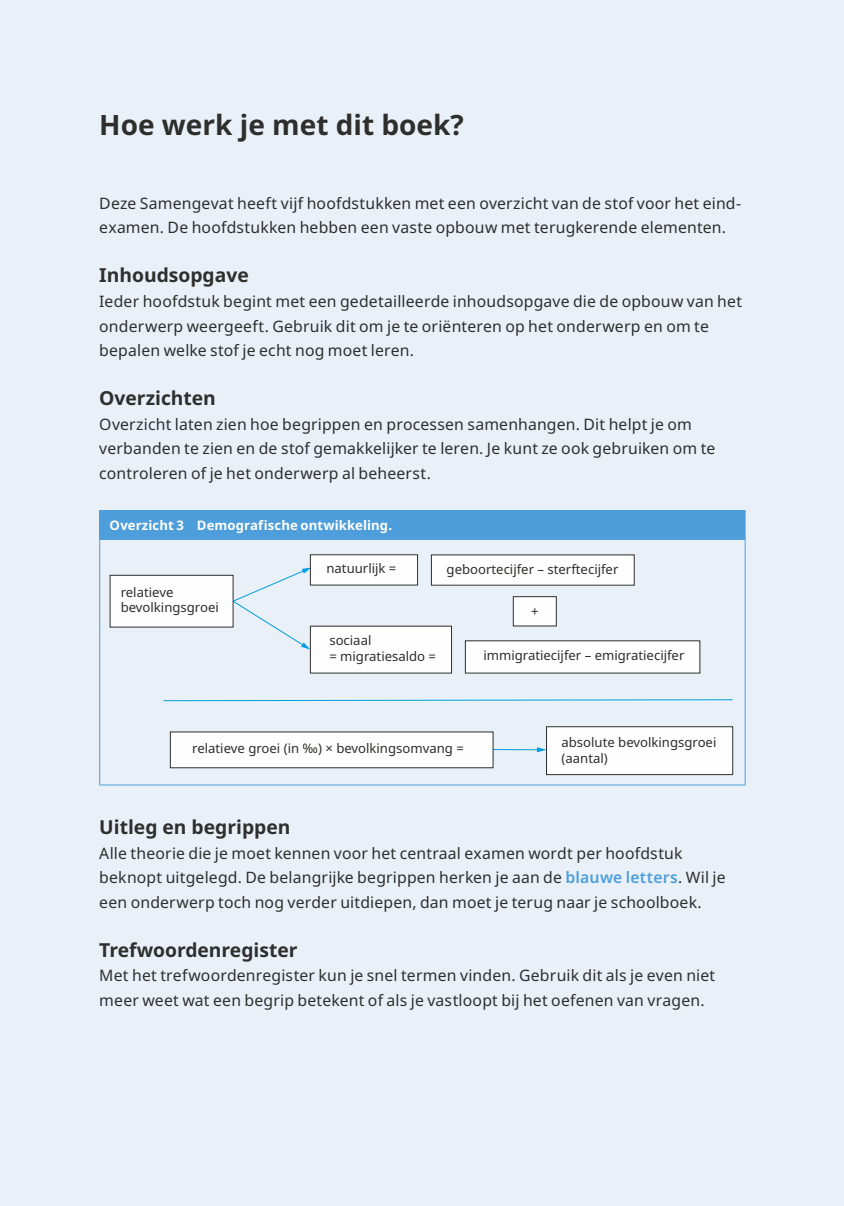
<style>
.page{position:relative;width:844px;height:1206px;background:#fff}
.page>*{position:absolute;margin:0;border:0;box-sizing:border-box;transform-origin:0 0}
.t1{font:700 28px "Noto Sans";color:#2e2e2d}
.t2{font:700 19.25px "Noto Sans";color:#2e2e2d}
.t3{font:15.75px/24.5px "Noto Sans";letter-spacing:.01em;color:#2e2e2d}
.t4{font:13.12px/15.8px "Noto Sans";color:#2e2e2d}
.t5{font:700 13.12px "Noto Sans";letter-spacing:.005em;color:#fefefe}
.s1{font-weight:600;color:#4d9eda}
</style>
<div class="page">
<div style="left:0;top:0;width:843px;height:1205px;background:#e9f0f8"></div>
<div style="left:100px;top:510px;width:645px;height:29px;background:#4d9eda"></div>
<hr style="left:99px;top:510px;width:646px;height:1px;background:#4d9eda">
<svg style="left:99px;top:511px;width:1px;height:28px"></svg>
<hr style="left:99px;top:539px;width:646px;height:1px;background:#4d9eda">
<hr style="left:99px;top:540px;width:1px;height:244px;background:#4d9eda">
<hr style="left:744px;top:540px;width:1px;height:244px;background:#4d9eda">
<hr style="left:99px;top:784px;width:646px;height:1px;background:#4d9eda">
<svg style="left:232px;top:567px;width:79px;height:82px"></svg>
<svg style="left:163px;top:699px;width:570px;height:53px"></svg>
<div style="left:110px;top:575px;width:123px;height:52px;background:#fefefe;border:1px solid #2e2e2d"></div>
<div style="left:546px;top:726px;width:186px;height:48px;background:#fefefe"></div>
<div style="left:546px;top:726px;width:187px;height:49px;border:1px solid #2e2e2d"></div>
<div style="left:170px;top:731px;width:323px;height:37px;background:#fefefe;border:1px solid #2e2e2d"></div>
<div style="left:310px;top:625px;width:142px;height:48px;background:#fefefe"></div>
<div style="left:431px;top:555px;width:203px;height:30px;background:#fefefe"></div>
<div style="left:465px;top:640px;width:235px;height:33px;background:#fefefe"></div>
<div style="left:512px;top:596px;width:44px;height:30px;background:#fefefe;border:1px solid #2e2e2d"></div>
<div style="left:310px;top:555px;width:107px;height:30px;background:#fefefe"></div>
<div style="left:310px;top:554px;width:108px;height:31px;border:1px solid #2e2e2d"></div>
<h1 class="t1" style="left:99px;top:105px;width:366px">Hoe werk je met dit boek?</h1>
<p class="t3" style="left:99px;top:191px;width:642px">Deze Samengevat heeft vijf hoofdstukken met een overzicht van de stof voor het eind&shy;examen. De hoofdstukken hebben een vaste opbouw met terugkerende elementen.</p>
<p class="t2" style="left:99px;top:262px;width:151px">Inhoudsopgave</p>
<p class="t3" style="left:99px;top:289px;width:644px">Ieder hoofdstuk begint met een gedetailleerde inhoudsopgave die de opbouw van het onderwerp weergeeft. Gebruik dit om je te oriënteren op het onderwerp en om te bepalen welke stof je echt nog moet leren.</p>
<p class="t2" style="left:99px;top:384px;width:118px">Overzichten</p>
<p class="t3" style="left:99px;top:412px;width:617px">Overzicht laten zien hoe begrippen en processen samenhangen. Dit helpt je om verbanden te zien en de stof gemakkelijker te leren. Je kunt ze ook gebruiken om te controleren of je het onderwerp al beheerst.</p>
<p class="t5" style="left:110px;top:515px;width:284px">Overzicht 3 Demografische ontwikkeling.</p>
<p class="t4" style="left:121px;top:585px;width:100px">relatieve bevolkingsgroei</p>
<p class="t4" style="left:326px;top:562px;width:71px">natuurlijk =</p>
<p class="t4" style="left:446px;top:562px;width:173px">geboortecijfer – sterftecijfer</p>
<p class="t4" style="left:329px;top:634px;width:108px">sociaal<br>= migratiesaldo =</p>
<p class="t4" style="left:531px;top:604px;width:9px">+</p>
<p class="t4" style="left:483px;top:649px;width:202px">immigratiecijfer – emigratiecijfer</p>
<p class="t4" style="left:192px;top:742px;width:273px">relatieve groei (in ‰) × bevolkingsomvang =</p>
<p class="t4" style="left:561px;top:735px;width:156px">absolute bevolkingsgroei (aantal)</p>
<p class="t2" style="left:99px;top:813px;width:192px">Uitleg en begrippen</p>
<p class="t3" style="left:99px;top:841px;width:627px">Alle theorie die je moet kennen voor het centraal examen wordt per hoofdstuk beknopt uitgelegd. De belangrijke begrippen herken je aan de <span class="s1">blauwe letters</span>. Wil je een onderwerp toch nog verder uitdiepen, dan moet je terug naar je schoolboek.</p>
<p class="t2" style="left:99px;top:936px;width:200px">Trefwoordenregister</p>
<p class="t3" style="left:99px;top:963px;width:617px">Met het trefwoordenregister kun je snel termen vinden. Gebruik dit als je even niet meer weet wat een begrip betekent of als je vastloopt bij het oefenen van vragen.</p>
</div>
